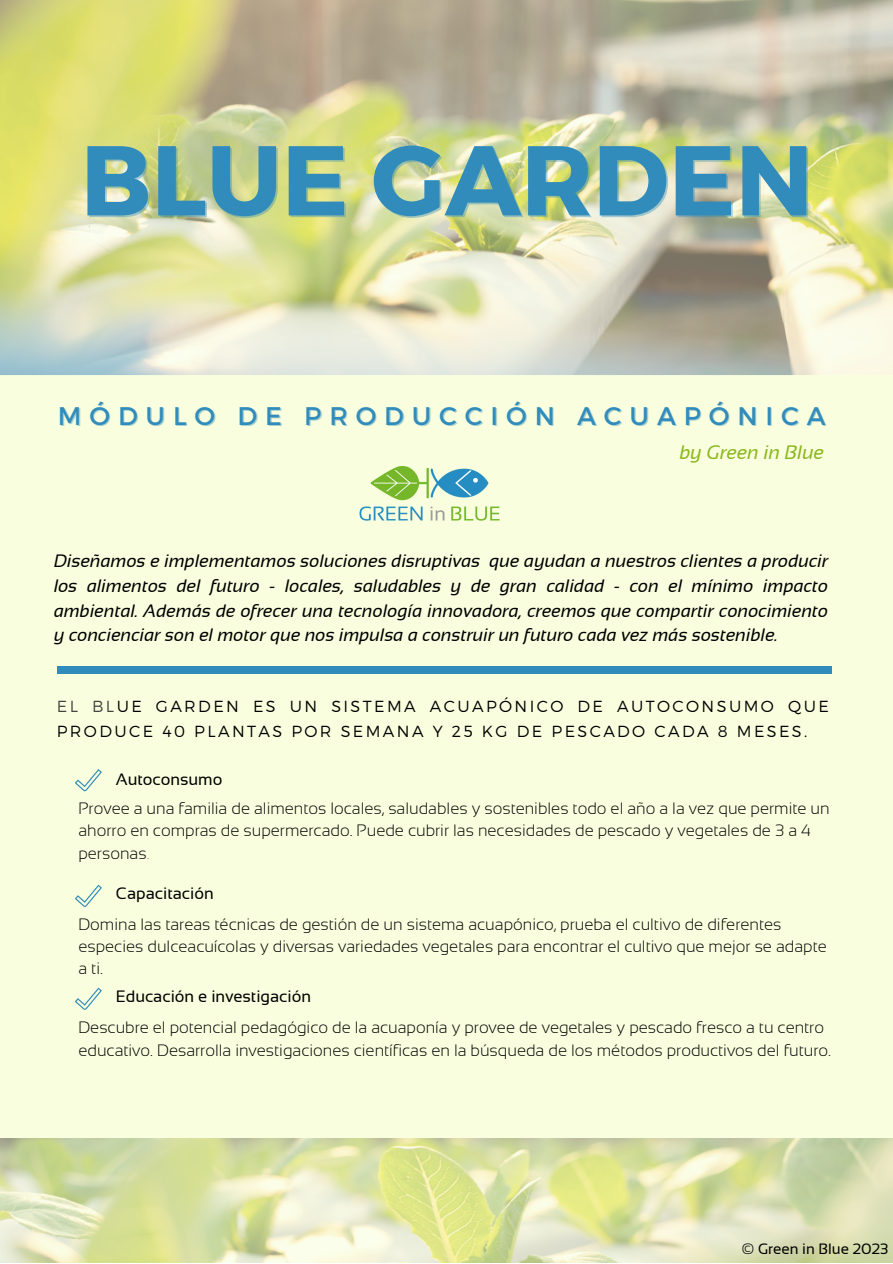
<style>
.page{position:relative;width:893px;height:1264px;background:#fff}
.page>*{position:absolute;margin:0;border:0;box-sizing:border-box;transform-origin:0 0}
.t1{font:700 98.85px "Montserrat";color:#318cbb}
.t2{font:25.5px "Montserrat";letter-spacing:.31em;color:#318cbb}
.t3{font:italic 19.5px "Sansation";color:#8bb81d}
.t4{font:italic 18px/24.8px "Sansation";color:#000;text-align:justify}
.t5{font:300 16.5px/22.5px "Sansation";color:#000}
.t6{font:16.5px "Sansation";color:#000}
.t7{font:300 16.05px/24.8px "Montserrat";letter-spacing:.15em;color:#000}
.t8{font:15px "Sansation";color:#000}
.s1{color:#444440}
.s2{color:#ff5757}
</style>
<div class="page">
<div style="left:0;top:0;width:892px;height:1262px;background:#f9ffde"></div>
<img style="left:0;top:0;width:892px;height:375px">
<div style="left:57px;top:666px;width:774px;height:7px;background:#318cbb"></div>
<img style="left:359px;top:466px;width:141px;height:55px">
<img style="left:0;top:1138px;width:892px;height:124px">
<svg style="left:75px;top:769px;width:27px;height:22px"></svg>
<svg style="left:75px;top:884px;width:27px;height:22px"></svg>
<svg style="left:75px;top:987px;width:27px;height:22px"></svg>
<p class="t1" style="left:80px;top:116px;width:734px">BLUE GARDEN</p>
<p class="t2" style="left:58px;top:399px;width:769px">MÓDULO DE PRODUCCIÓN ACUAPÓNICA</p>
<p class="t3" style="left:679px;top:441px;width:146px">by Green in Blue</p>
<p class="t4" style="left:54px;top:548px;width:775px">Diseñamos e implementamos soluciones disruptivas que ayudan a nuestros clientes a producir los alimentos del futuro - locales, saludables y de gran calidad - con el mínimo impacto ambiental. Además de ofrecer una tecnología innovadora, creemos que compartir conocimiento y concienciar son el motor que nos impulsa a construir un futuro cada vez más sostenible.</p>
<p class="t7" style="left:57px;top:693px;width:773px"><span class="s1">EL BL</span>UE GARDEN ES UN SISTEMA ACUAPÓNICO DE AUTOCONSUMO QUE<br>PRODUCE 40 PLANTAS POR SEMANA Y 25 KG DE PESCADO CADA 8 MESES.</p>
<p class="t6" style="left:116px;top:770px;width:108px">Autoconsumo</p>
<p class="t5" style="left:78px;top:796px;width:752px">Provee a una familia de alimentos locales, saludables y sostenibles todo el año a la vez que permite un ahorro en compras de supermercado. Puede cubrir las necesidades de pescado y vegetales de 3 a 4 personas<span class="s2">.</span></p>
<p class="t6" style="left:116px;top:883px;width:99px">Capacitación</p>
<p class="t5" style="left:78px;top:912px;width:749px">Domina las tareas técnicas de gestión de un sistema acuapónico, prueba el cultivo de diferentes especies dulceacuícolas y diversas variedades vegetales para encontrar el cultivo que mejor se adapte a ti.</p>
<p class="t6" style="left:116px;top:986px;width:197px">Educación e investigación</p>
<p class="t5" style="left:78px;top:1016px;width:754px">Descubre el potencial pedagógico de la acuaponía y provee de vegetales y pescado fresco a tu centro educativo. Desarrolla investigaciones científicas en la búsqueda de los métodos productivos del futuro.</p>
<p class="t8" style="left:741px;top:1240px;width:148px">© Green in Blue 2023</p>
</div>
